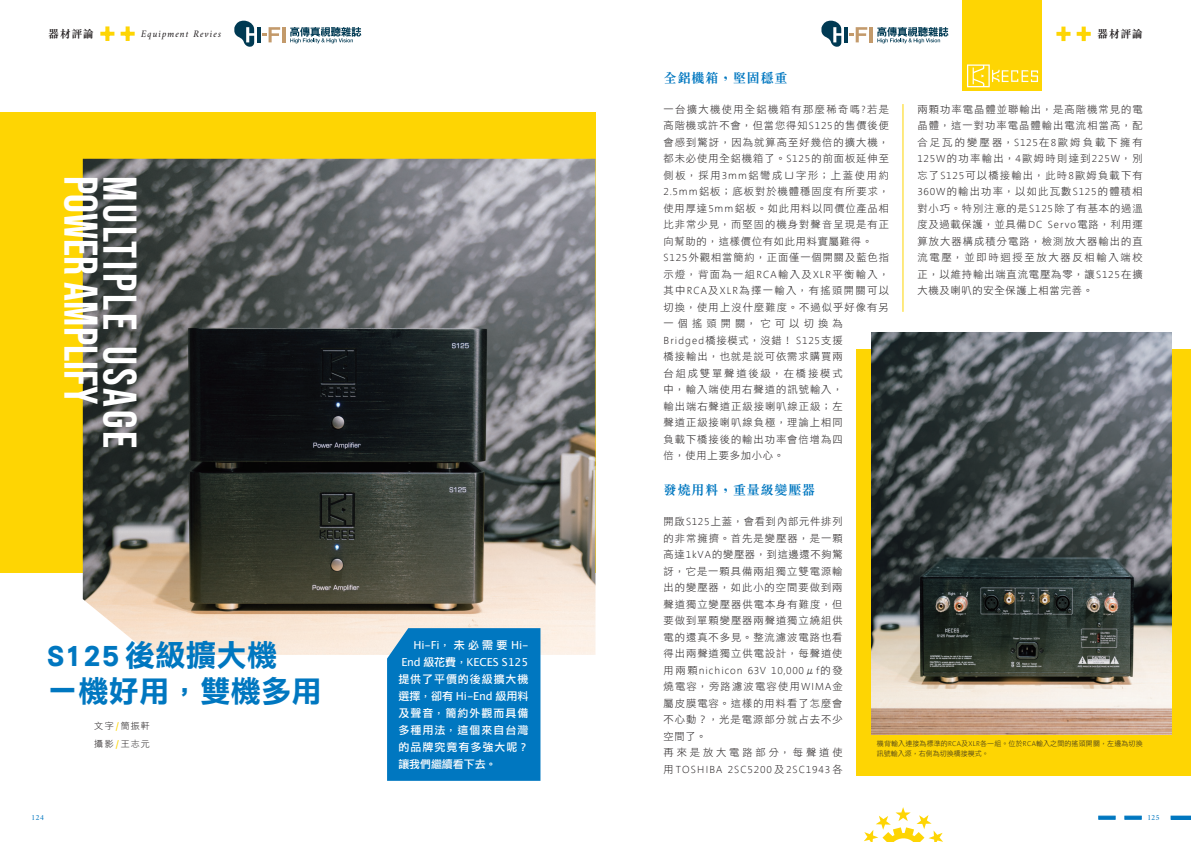
<style>
.page{position:relative;width:1191px;height:842px;background:#fff}
.page>*{position:absolute;margin:0;border:0;box-sizing:border-box;transform-origin:0 0}
.t1{font:47px "Bebas Neue";letter-spacing:.06em;color:#fff}
.t2{font:47px "Bebas Neue";color:#fff}
.t3{font:30.5px "DF Li Hei Std W7";color:#0077c0}
.內文{font:700 13.5px "M Sung HK";letter-spacing:.025em;color:#0077c0}
.t4{font:11px/17px "DF Li Hei Std W5";letter-spacing:.09em;color:#fff;text-align:justify}
.t5{font:700 11px "M Sung HK";letter-spacing:.05em;color:#231f20}
.內文-2{font:10.3px/16.5px "DF Li Hei Std W3";letter-spacing:.095em;color:#231f20;text-align:justify}
.內文-3{font:300 10.3px/16.5px "Segan";letter-spacing:.08em;color:#231f20}
.作者{font:italic 10px "Amiri";letter-spacing:.1em;color:#231f20}
.作者-2{font:9px "DF Hei Std W3";letter-spacing:.1em;color:#231f20}
.t6{font:italic 8px "Amiri";color:#0077c0}
.作者-3{font:7px/10px "DF Li Hei Std W3";letter-spacing:.015em;color:#231f20}
.s1{font-family:"DF Hei Std W7";font-size:11px;color:#fed503}
.s2{font-family:"Lucida Grande"}
.s3{font-family:"Segan";font-weight:300}
.s4{font-family:"DF Li Hei Std W3";font-weight:400}
</style>
<div class="page">
<div style="left:0;top:112px;width:595px;height:461px;background:#fed503"></div>
<img style="left:83px;top:159px;width:512px;height:496px">
<svg style="left:1056px;top:26px;width:35px;height:16px"></svg>
<svg style="left:100px;top:26px;width:35px;height:15px"></svg>
<svg style="left:1098px;top:815px;width:44px;height:5px"></svg>
<div style="left:962px;top:0;width:80px;height:91px;background:#fed503"></div>
<svg style="left:1170px;top:816px;width:21px;height:4px"></svg>
<svg style="left:864px;top:807px;width:79px;height:35px"></svg>
<hr style="left:902px;top:104px;width:1px;height:208px;background:#fed503">
<div style="left:387px;top:628px;width:153px;height:153px;background:#0077c0"></div>
<div style="left:856px;top:349px;width:335px;height:426px;background:#fed503"></div>
<img style="left:871px;top:332px;width:300px;height:403px">
<svg style="left:967px;top:64px;width:71px;height:23px"></svg>
<svg style="left:290px;top:27px;width:71px;height:16px"></svg>
<svg style="left:234px;top:21px;width:20px;height:26px"></svg>
<hr style="left:257px;top:27px;width:3px;height:15px;background:#003a53">
<hr style="left:283px;top:27px;width:3px;height:15px;background:#c39a6b">
<svg style="left:262px;top:27px;width:18px;height:15px"></svg>
<svg style="left:877px;top:27px;width:71px;height:16px"></svg>
<svg style="left:821px;top:21px;width:20px;height:26px"></svg>
<hr style="left:844px;top:27px;width:3px;height:15px;background:#003a53">
<hr style="left:870px;top:27px;width:3px;height:15px;background:#c39a6b">
<svg style="left:849px;top:27px;width:18px;height:15px"></svg>
<p class="t5" style="left:48px;top:26px;width:47px">器材評論</p>
<p class="作者" style="left:141px;top:28px;width:81px">Equipment Revies</p>
<p class="t5" style="left:1097px;top:26px;width:47px">器材評論</p>
<p class="t2" style="left:107px;top:176px;width:230px;rotate:90deg">Power Amplify</p>
<p class="t1" style="left:146px;top:176px;width:274px;rotate:90deg">Multiple usage</p>
<p class="t3" style="left:47px;top:638px;width:231px">S125後級擴大機</p>
<p class="t3" style="left:47px;top:675px;width:276px">一機好用，雙機多用</p>
<p class="作者-2" style="left:94px;top:720px;width:57px">文字<span class="s1">/</span>簡振軒</p>
<p class="作者-2" style="left:94px;top:738px;width:57px">攝影<span class="s1">/</span>王志元</p>
<p class="t4" style="left:398px;top:636px;width:132px;text-indent:15px"><span class="s2">Hi-Fi</span>，未必需要 <span class="s2">Hi-End</span> 級花費，<span class="s2">KECES S125</span>提供了平價的後級擴大機選擇，卻有 <span class="s2">Hi-End</span> 級用料及聲音，簡約外觀而具備多種用法，這個來自台灣的品牌究竟有多強大呢？讓我們繼續看下去。</p>
<p class="內文" style="left:663px;top:69px;width:126px">全鋁機箱，堅固穩重</p>
<p class="內文-2" style="left:663px;top:101px;width:227px">一台擴大機使用全鋁機箱有那麼稀奇嗎<span class="s3">?</span>若是高階機或許不會，但當您得知<span class="s3">S125</span>的售價後便會感到驚訝，因為就算高至好幾倍的擴大機，都未必使用全鋁機箱了。<span class="s3">S125</span>的前面板延伸至側板，採用<span class="s3">3mm</span>鋁彎成ㄩ字形；上蓋使用約<span class="s3">2.5mm</span>鋁板；底板對於機體穩固度有所要求，使用厚達<span class="s3">5mm</span>鋁板。如此用料以同價位產品相比非常少見，而堅固的機身對聲音呈現是有正向幫助的，這樣價位有如此用料實屬難得。</p>
<p class="內文-2" style="left:663px;top:249px;width:227px;text-align:left"><span class="s3">S125</span>外觀相當簡約，正面僅一個開關及藍色指示燈，背面為一組<span class="s3">RCA</span>輸入及<span class="s3">XLR</span>平衡輸入，其中<span class="s3">RCA</span>及<span class="s3">XLR</span>為擇一輸入，有搖頭開關可以切換，使用上沒什麼難度。不過似乎好像有另一個搖頭開關，它可以切換為<br><span class="s3">Bridged</span>橋接模式，沒錯！ <span class="s3">S125</span>支援<br>橋接輸出，也就是說可依需求購買兩<br>台組成雙單聲道後級，在橋接模式<br>中，輸入端使用右聲道的訊號輸入，<br>輸出端右聲道正級接喇叭線正級；左<br>聲道正級接喇叭線負極，理論上相同<br>負載下橋接後的輸出功率會倍增為四<br>倍，使用上要多加小心。</p>
<p class="內文" style="left:663px;top:481px;width:153px">發燒用料，重量級變壓器</p>
<p class="內文-2" style="left:663px;top:513px;width:181px">開啟<span class="s3">S125</span>上蓋，會看到內部元件排列的非常擁擠。首先是變壓器，是一顆高達<span class="s3">1kVA</span>的變壓器，到這邊還不夠驚訝，它是一顆具備兩組獨立雙電源輸出的變壓器，如此小的空間要做到兩聲道獨立變壓器供電本身有難度，但要做到單顆變壓器兩聲道獨立繞組供電的還真不多見。整流濾波電路也看得出兩聲道獨立供電設計，每聲道使用兩顆<span class="s3">nichicon 63V 10,000</span>μ<span class="s3">f</span>的發燒電容，旁路濾波電容使用<span class="s3">WIMA</span>金屬皮膜電容。這樣的用料看了怎麼會不心動？，光是電源部分就占去不少空間了。</p>
<p class="內文-3" style="left:663px;top:745px;width:181px"><span class="s4">再來是放大電路部分，每聲道使用</span>TOSHIBA 2SC5200<span class="s4">及</span>2SC1943<span class="s4">各</span></p>
<p class="內文-2" style="left:917px;top:101px;width:227px">兩顆功率電晶體並聯輸出，是高階機常見的電晶體，這一對功率電晶體輸出電流相當高，配合足瓦的變壓器，<span class="s3">S125</span>在<span class="s3">8</span>歐姆負載下擁有<span class="s3">125W</span>的功率輸出，<span class="s3">4</span>歐姆時則達到<span class="s3">225W</span>，別忘了<span class="s3">S125</span>可以橋接輸出，此時<span class="s3">8</span>歐姆負載下有<span class="s3">360W</span>的輸出功率，以如此瓦數<span class="s3">S125</span>的體積相對小巧。特別注意的是<span class="s3">S125</span>除了有基本的過溫度及過載保護，並具備<span class="s3">DC Servo</span>電路，利用運算放大器構成積分電路，檢測放大器輸出的直流電壓，並即時迴授至放大器反相輸入端校正，以維持輸出端直流電壓為零，讓<span class="s3">S125</span>在擴大機及喇叭的安全保護上相當完善。</p>
<p class="作者-3" style="left:877px;top:739px;width:267px">機背輸入連接為標準的<span class="s3">RCA</span>及<span class="s3">XLR</span>各一組。位於<span class="s3">RCA</span>輸入之間的搖頭開關，左邊為切換訊號輸入源，右側為切換橋接模式。</p>
<p class="t6" style="left:31px;top:813px;width:14px">124</p>
<p class="t6" style="left:1147px;top:813px;width:14px">125</p>
</div>
